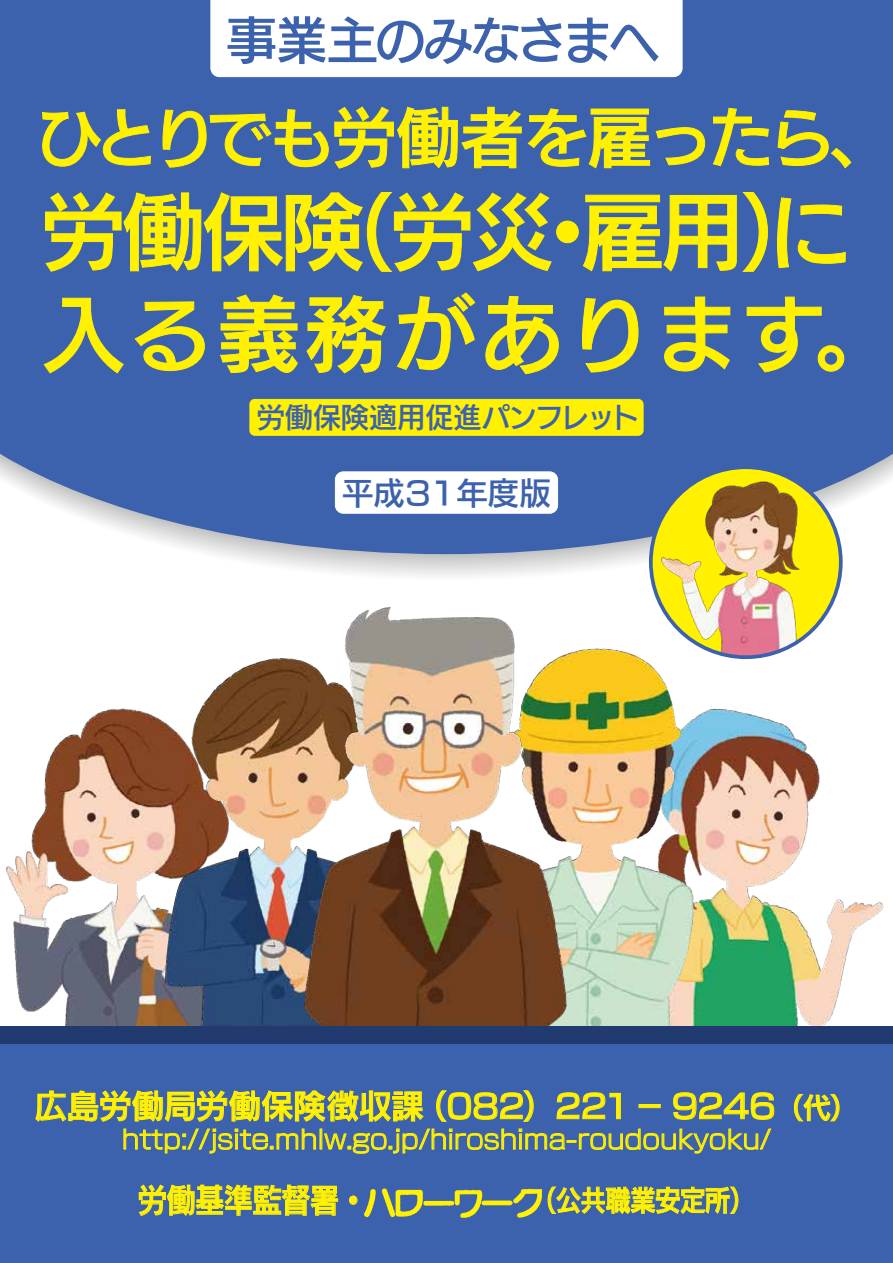
<style>
.page{position:relative;width:893px;height:1263px;background:#fff}
.page>*{position:absolute;margin:0;border:0;box-sizing:border-box;transform-origin:0 0}
.t1{font:82.5px/102px "New Rodin Pro DB";letter-spacing:.06em;color:#fff100}
.t2{font:64.05px "New Rodin Pro DB";letter-spacing:-.035em;color:#fff100}
.t3{font:50.55px "New Rodin Pro DB";letter-spacing:-.065em;color:#3d62ad}
.t4{font:31.95px "New Rodin Pro DB";color:#fff100}
.t5{font:31.95px "New Rodin Pro DB";color:#fff100;scale:.9 1}
.t6{font:31.5px "New Rodin Pro DB";color:#3d62ad}
.t7{font:28.05px "New Rodin Pro DB";color:#3d62ad}
.t8{font:27.6px "New Rodin Pro DB";color:#fff100;scale:.9 1}
.t9{font:25.5px "New Rodin Pro M";color:#fff100}
.s1{font-size:27.6px}
</style>
<div class="page">
<img style="left:0;top:708px;width:126px;height:319px">
<img style="left:750px;top:714px;width:143px;height:313px">
<img style="left:126px;top:661px;width:135px;height:366px">
<img style="left:610px;top:649px;width:140px;height:378px">
<img style="left:261px;top:607px;width:349px;height:420px">
<svg style="left:0;top:0;width:893px;height:554px;background:#4a6cb1"></svg>
<div style="left:0;top:1043px;width:893px;height:220px;background:#3d62ad"></div>
<div style="left:0;top:1027px;width:893px;height:17px;background:#213a70"></div>
<svg style="left:794px;top:1094px;width:45px;height:27px"></svg>
<svg style="left:35px;top:1090px;width:739px;height:64px"></svg>
<svg style="left:139px;top:1184px;width:199px;height:32px"></svg>
<div style="left:349px;top:1196px;width:8px;height:9px;border:1px solid #fff100;border-radius:50%"></div>
<svg style="left:548px;top:1186px;width:190px;height:28px"></svg>
<svg style="left:42px;top:109px;width:109px;height:58px;background:#4f6f9c"></svg>
<svg style="left:163px;top:107px;width:359px;height:62px;background:#557396"></svg>
<svg style="left:528px;top:108px;width:122px;height:60px;background:#5c7990"></svg>
<svg style="left:656px;top:127px;width:49px;height:38px;background:#51719a"></svg>
<svg style="left:713px;top:108px;width:56px;height:58px;background:#51719a"></svg>
<svg style="left:778px;top:110px;width:73px;height:58px;background:#4e6e9d"></svg>
<div style="left:250px;top:399px;width:393px;height:36px;background:#fff100;border-radius:5px"></div>
<div style="left:250px;top:399px;width:393px;height:36px;border:1px solid #fff100;border-radius:5px"></div>
<svg style="left:45px;top:192px;width:507px;height:81px;background:#527299"></svg>
<div style="left:556px;top:221px;width:23px;height:22px;border:1px solid #fff100;border-radius:50%"></div>
<svg style="left:583px;top:192px;width:185px;height:80px;background:#557397"></svg>
<svg style="left:777px;top:197px;width:69px;height:71px;background:#4c6d9f"></svg>
<svg style="left:43px;top:298px;width:81px;height:75px;background:#4769a3"></svg>
<svg style="left:135px;top:301px;width:70px;height:70px;background:#51719a"></svg>
<svg style="left:220px;top:294px;width:78px;height:79px;background:#5d7990"></svg>
<svg style="left:306px;top:295px;width:80px;height:78px;background:#577595"></svg>
<svg style="left:397px;top:292px;width:78px;height:78px;background:#4e6e9d"></svg>
<svg style="left:485px;top:296px;width:74px;height:78px;background:#51719a"></svg>
<svg style="left:582px;top:298px;width:56px;height:75px;background:#4e6f9c"></svg>
<svg style="left:664px;top:296px;width:66px;height:75px;background:#51719a"></svg>
<svg style="left:747px;top:297px;width:97px;height:75px;background:#4b6ca0"></svg>
<div style="left:335px;top:472px;width:223px;height:41px;background:#fff;border-radius:8px"></div>
<div style="left:335px;top:472px;width:223px;height:41px;border:1px solid #fff;border-radius:8px"></div>
<svg style="left:210px;top:0;width:472px;height:77px"></svg>
<div style="left:651px;top:467px;width:190px;height:190px;background:#fff100;border-radius:50%"></div>
<img style="left:654px;top:474px;width:151px;height:183px">
<div style="left:649px;top:465px;width:194px;height:194px;border:4px solid #3d62ad;border-radius:50%"></div>
<img style="left:364px;top:1188px;width:179px;height:30px">
<h3 class="t3" style="left:226px;top:-3px;width:435px">事業主のみなさまへ</h3>
<h2 class="t2" style="left:37px;top:83px;width:857px">ひとりでも労働者を雇ったら、</h2>
<h1 class="t1" style="left:42px;top:174px;width:856px">労働保険（労災・雇用）に入る義務があります。</h1>
<p class="t7" style="left:257px;top:393px;width:384px">労働保険適用促進パンフレット</p>
<p class="t6" style="left:342px;top:465px;width:210px">平成31年度版</p>
<p class="t4" style="left:35px;top:1078px;width:824px">広島労働局労働保険徴収課（082）221－ 9246<span class="s1">（代）</span></p>
<p class="t9" style="left:122px;top:1117px;width:651px">http://jsite.mhlw.go.jp/hiroshima-roudoukyoku/</p>
<p class="t5" style="left:138px;top:1173px;width:257px">労働基準監督署・</p>
<p class="t8" style="left:531px;top:1176px;width:250px">（公共職業安定所）</p>
</div>
